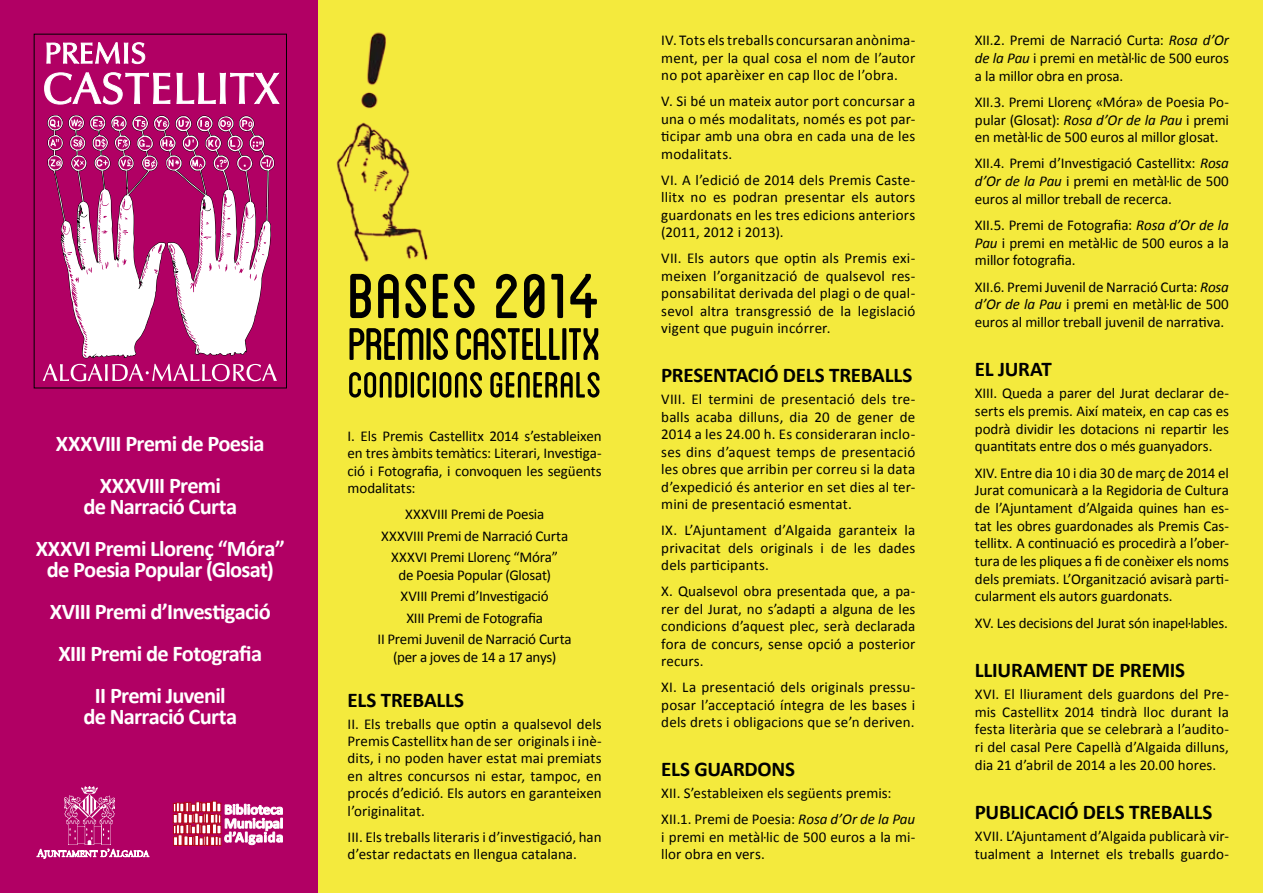
<style>
.page{position:relative;width:1263px;height:893px;background:#fff}
.page>*{position:absolute;margin:0;border:0;box-sizing:border-box;transform-origin:0 0}
.t1{font:89.25px "Blanch Caps";color:#000}
.t2{font:64.2px "Blanch Caps";letter-spacing:-.035em;color:#000}
.t3{font:51.6px "Blanch Caps";letter-spacing:-.015em;color:#000}
.t4{font:700 22.5px/42px "Calibri";letter-spacing:-.035em;color:#fff;text-align:center}
.t5{font:700 21px "Calibri";letter-spacing:-.01em;color:#000}
.t6{font:15px/17.5px "Calibri";color:#000;text-align:justify}
.t7{font:15px/21.6px "Calibri";letter-spacing:-.02em;color:#000;text-align:center}
.s1{font-style:italic}
</style>
<div class="page">
<div style="left:0;top:0;width:321px;height:893px;background:#b10064"></div>
<svg style="left:48px;top:115px;width:226px;height:243px"></svg>
<svg style="left:43px;top:364px;width:234px;height:17px"></svg>
<svg style="left:44px;top:42px;width:236px;height:63px"></svg>
<img style="left:65px;top:787px;width:50px;height:58px">
<svg style="left:37px;top:849px;width:112px;height:10px"></svg>
<svg style="left:172px;top:800px;width:81px;height:46px"></svg>
<svg style="left:173px;top:802px;width:110px;height:43px"></svg>
<svg style="left:206px;top:824px;width:5px;height:10px"></svg>
<svg style="left:212px;top:824px;width:5px;height:10px"></svg>
<div style="left:318px;top:0;width:945px;height:893px;background:#f4ea3d"></div>
<img style="left:336px;top:32px;width:92px;height:230px">
<h3 class="t4" style="left:56px;top:421px;width:210px">XXXVIII Premi de Poesia<br>XXXVIII Premi</h3>
<h3 class="t4" style="left:36px;top:484px;width:250px">de Narració Curta<br>XXXVI Premi Llorenç “Móra”</h3>
<h3 class="t4" style="left:47px;top:547px;width:228px">de Poesia Popular (Glosat)<br>XVIII Premi d’Investigació<br>XIII Premi de Fotografia<br>II Premi Juvenil</h3>
<h3 class="t4" style="left:83px;top:694px;width:155px">de Narració Curta</h3>
<h1 class="t1" style="left:348px;top:255px;width:256px">BASES 2014</h1>
<h2 class="t2" style="left:348px;top:315px;width:256px">PREMIS CASTELLITX</h2>
<h3 class="t3" style="left:348px;top:361px;width:199px">condicions generals</h3>
<p class="t6" style="left:348px;top:426px;width:256px">I. Els Premis Castellitx 2014 s’estableixen en tres àmbits temàtics: Literari, Investiga&shy;ció i Fotografia, i convoquen les següents modalitats:</p>
<p class="t6" style="left:381px;top:502px;width:189px;line-height:21.6px;text-align:center">XXXVIII Premi de Poesia<br>XXXVIII Premi de Narració Curta<br>XXXVI Premi Llorenç “Móra”</p>
<p class="t7" style="left:378px;top:563px;width:196px">de Poesia Popular (Glosat)<br>XVIII Premi d’Investigació<br>XIII Premi de Fotografia<br>II Premi Juvenil de Narració Curta</p>
<p class="t7" style="left:393px;top:645px;width:165px">(per a joves de 14 a 17 anys)</p>
<h3 class="t5" style="left:348px;top:687px;width:118px">Els treballs</h3>
<p class="t6" style="left:348px;top:714px;width:256px">II. Els treballs que optin a qualsevol dels Premis Castellitx han de ser originals i inè‑ dits, i no poden haver estat mai premiats en altres concursos ni estar, tampoc, en procés d’edició. Els autors en garanteixen l’originalitat.</p>
<p class="t6" style="left:348px;top:827px;width:256px">III. Els treballs literaris i d’investigació, han d’estar redactats en llengua catalana.</p>
<p class="t6" style="left:661px;top:31px;width:256px">IV. Tots els treballs concursaran anònima&shy;ment, per la qual cosa el nom de l’autor no pot aparèixer en cap lloc de l’obra.</p>
<p class="t6" style="left:661px;top:92px;width:256px">V. Si bé un mateix autor port concursar a una o més modalitats, només es pot par&shy;ticipar amb una obra en cada una de les modalitats.</p>
<p class="t6" style="left:661px;top:170px;width:256px">VI. A l’edició de 2014 dels Premis Caste&shy;llitx no es podran presentar els autors guardonats en les tres edicions anteriors (2011, 2012 i 2013).</p>
<p class="t6" style="left:661px;top:249px;width:256px">VII. Els autors que optin als Premis exi&shy;meixen l’organització de qualsevol res&shy;ponsabilitat derivada del plagi o de qual&shy;sevol altra transgressió de la legislació vigent que puguin incórrer.</p>
<h3 class="t5" style="left:661px;top:362px;width:251px">PRESENTACIÓ DELS TREBALLS</h3>
<p class="t6" style="left:661px;top:390px;width:256px">VIII. El termini de presentació dels tre&shy;balls acaba dilluns, dia 20 de gener de 2014 a les 24.00 h. Es consideraran inclo&shy;ses dins d’aquest temps de presentació les obres que arribin per correu si la data d’expedició és anterior en set dies al ter&shy;mini de presentació esmentat.</p>
<p class="t6" style="left:661px;top:521px;width:256px">IX. L’Ajuntament d’Algaida garanteix la privacitat dels originals i de les dades dels participants.</p>
<p class="t6" style="left:661px;top:582px;width:256px">X. Qualsevol obra presentada que, a pa&shy;rer del Jurat, no s’adapti a alguna de les condicions d’aquest plec, serà declarada fora de concurs, sense opció a posterior recurs.</p>
<p class="t6" style="left:661px;top:678px;width:256px">XI. La presentació dels originals pressu&shy;posar l’acceptació íntegra de les bases i dels drets i obligacions que se’n deriven.</p>
<h3 class="t5" style="left:661px;top:756px;width:135px">Els guardons</h3>
<p class="t6" style="left:661px;top:779px;width:256px;line-height:26px">XII. S’estableixen els següents premis:<br>XII.1. Premi de Poesia: <span class="s1">Rosa d’Or de la Pau</span></p>
<p class="t6" style="left:661px;top:827px;width:256px">i premi en metàŀlic de 500 euros a la mi&shy;llor obra en vers.</p>
<p class="t6" style="left:975px;top:31px;width:256px">XII.2. Premi de Narració Curta: <span class="s1">Rosa d’Or de la Pau</span> i premi en metàŀlic de 500 euros a la millor obra en prosa.</p>
<p class="t6" style="left:975px;top:92px;width:256px">XII.3. Premi Llorenç «Móra» de Poesia Po&shy;pular (Glosat): <span class="s1">Rosa d’Or de la Pau</span> i premi en metàŀlic de 500 euros al millor glosat.</p>
<p class="t6" style="left:975px;top:154px;width:256px">XII.4. Premi d’Investigació Castellitx: <span class="s1">Rosa d’Or de la Pau</span> i premi en metàŀlic de 500 euros al millor treball de recerca.</p>
<p class="t6" style="left:975px;top:215px;width:256px">XII.5. Premi de Fotografia: <span class="s1">Rosa d’Or de la Pau</span> i premi en metàŀlic de 500 euros a la millor fotografia.</p>
<p class="t6" style="left:975px;top:277px;width:256px">XII.6. Premi Juvenil de Narració Curta: <span class="s1">Rosa d’Or de la Pau</span> i premi en metàŀlic de 500 euros al millor treball juvenil de narrativa.</p>
<h3 class="t5" style="left:975px;top:356px;width:43px">EL JURAT</h3>
<p class="t6" style="left:975px;top:384px;width:256px">XIII. Queda a parer del Jurat declarar de&shy;serts els premis. Així mateix, en cap cas es podrà dividir les dotacions ni repartir les quantitats entre dos o més guanyadors.</p>
<p class="t6" style="left:975px;top:463px;width:256px">XIV. Entre dia 10 i dia 30 de març de 2014 el Jurat comunicarà a la Regidoria de Cultura de l’Ajuntament d’Algaida quines han es&shy;tat les obres guardonades als Premis Cas&shy;tellitx. A continuació es procedirà a l’ober&shy;tura de les pliques a fi de conèixer els noms dels premiats. L’Organització avisarà parti&shy;cularment els autors guardonats.</p>
<p class="t6" style="left:975px;top:613px;width:254px">XV. Les decisions del Jurat són inapeŀlables.</p>
<h3 class="t5" style="left:975px;top:657px;width:211px">LLIURAMENT DE PREMIS</h3>
<p class="t6" style="left:975px;top:684px;width:256px">XVI. El lliurament dels guardons del Pre&shy;mis Castellitx 2014 tindrà lloc durant la festa literària que se celebrarà a l’audito&shy;ri del casal Pere Capellà d’Algaida dilluns, dia 21 d’abril de 2014 a les 20.00 hores.</p>
<h3 class="t5" style="left:975px;top:799px;width:238px">PUBLICACIÓ DELS TREBALLS</h3>
<p class="t6" style="left:975px;top:827px;width:256px">XVII. L’Ajuntament d’Algaida publicarà vir&shy;tualment a Internet els treballs guardo-</p>
</div>
